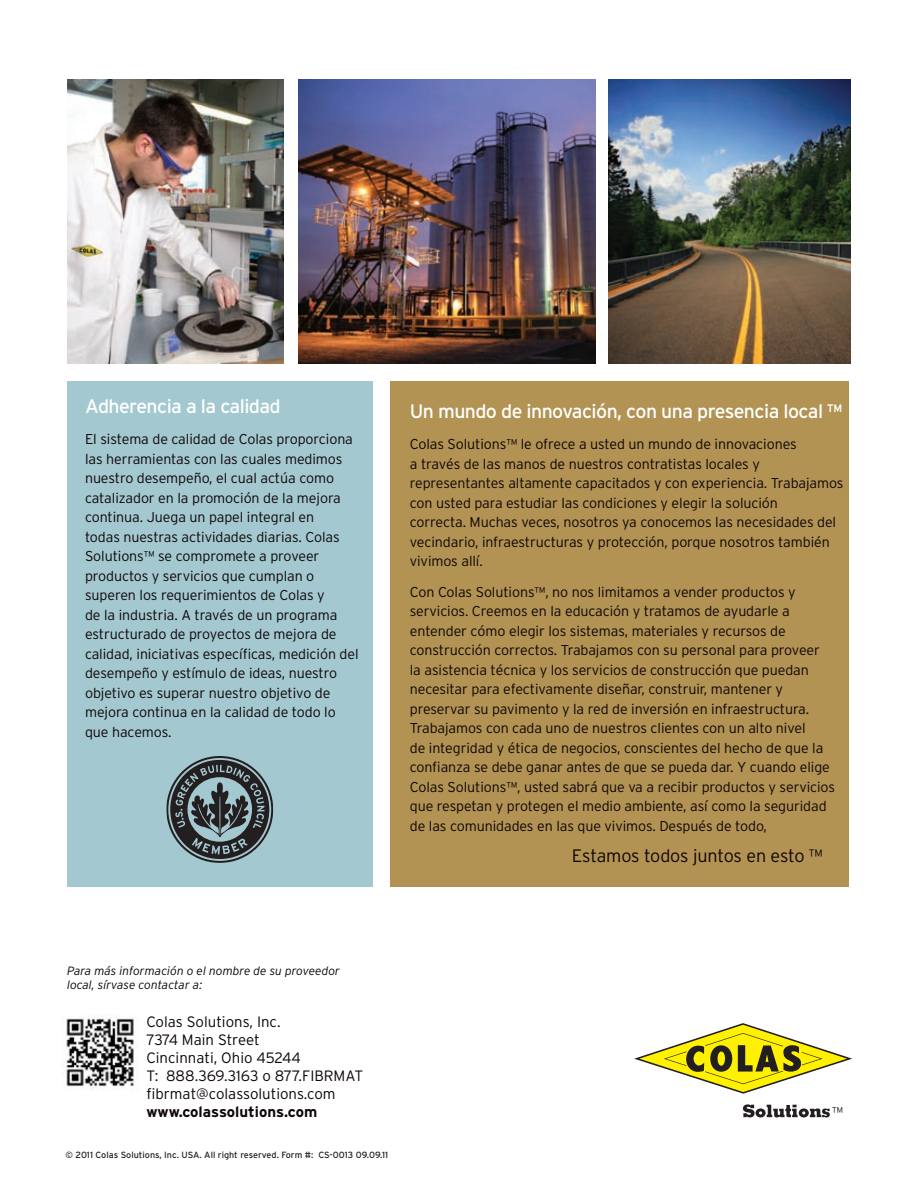
<style>
.page{position:relative;width:918px;height:1188px;background:#fff}
.page>*{position:absolute;margin:0;border:0;box-sizing:border-box;transform-origin:0 0}
.t1{font:19.5px "Interstate";letter-spacing:-.03em;color:#fff}
.t2{font:300 18px "Interstate";letter-spacing:-.015em;color:#0e0607}
.t3{font:300 15px/18px "Interstate";color:#0e0607}
.t4{font:700 15px "Interstate";color:#0e0607}
.t5{font:300 14.25px/19.5px "Interstate";letter-spacing:-.005em;color:#0e0607}
.t6{font:300 14.25px "Interstate";color:#231f20}
.t7{font:italic 300 12px/14.4px "Interstate";color:#0e0607}
.t8{font:9px "Interstate";color:#231f20}
</style>
<div class="page">
<img style="left:67px;top:80px;width:216px;height:284px">
<img style="left:298px;top:80px;width:297px;height:284px">
<img style="left:609px;top:80px;width:241px;height:284px">
<svg style="left:634px;top:1023px;width:218px;height:71px"></svg>
<svg style="left:743px;top:1104px;width:87px;height:13px"></svg>
<div style="left:67px;top:381px;width:305px;height:505px;background:#a4c8d0"></div>
<div style="left:390px;top:381px;width:459px;height:505px;background:#b29354"></div>
<svg style="left:166px;top:756px;width:107px;height:107px"></svg>
<img style="left:63px;top:1014px;width:76px;height:76px">
<h1 class="t1" style="left:85px;top:395px;width:197px">Adherencia a la calidad</h1>
<p class="t5" style="left:85px;top:430px;width:275px">El sistema de calidad de Colas proporciona las herramientas con las cuales medimos nuestro desempeño, el cual actúa como catalizador en la promoción de la mejora continua. Juega un papel integral en<br>todas nuestras actividades diarias. Colas Solutions™ se compromete a proveer productos y servicios que cumplan o superen los requerimientos de Colas y<br>de la industria. A través de un programa estructurado de proyectos de mejora de calidad, iniciativas específicas, medición del desempeño y estímulo de ideas, nuestro objetivo es superar nuestro objetivo de mejora continua en la calidad de todo lo que hacemos.</p>
<h1 class="t1" style="left:410px;top:400px;width:434px">Un mundo de innovación, con una presencia local ™</h1>
<p class="t5" style="left:410px;top:434px;width:435px">Colas Solutions™ le ofrece a usted un mundo de innovaciones<br>a través de las manos de nuestros contratistas locales y representantes altamente capacitados y con experiencia. Trabajamos con usted para estudiar las condiciones y elegir la solución<br>correcta. Muchas veces, nosotros ya conocemos las necesidades del vecindario, infraestructuras y protección, porque nosotros también vivimos allí.</p>
<p class="t5" style="left:410px;top:582px;width:427px">Con Colas Solutions™, no nos limitamos a vender productos y servicios. Creemos en la educación y tratamos de ayudarle a entender cómo elegir los sistemas, materiales y recursos de construcción correctos. Trabajamos con su personal para proveer<br>la asistencia técnica y los servicios de construcción que puedan necesitar para efectivamente diseñar, construir, mantener y preservar su pavimento y la red de inversión en infraestructura.<br>Trabajamos con cada uno de nuestros clientes con un alto nivel<br>de integridad y ética de negocios, conscientes del hecho de que la confianza se debe ganar antes de que se pueda dar. Y cuando elige Colas Solutions™, usted sabrá que va a recibir productos y servicios que respetan y protegen el medio ambiente, así como la seguridad de las comunidades en las que vivimos. Después de todo,</p>
<p class="t2" style="left:572px;top:845px;width:252px">Estamos todos juntos en esto ™</p>
<p class="t7" style="left:67px;top:963px;width:274px">Para más información o el nombre de su proveedor local, sírvase contactar a:</p>
<p class="t3" style="left:146px;top:1012px;width:218px">Colas Solutions, Inc.<br>7374 Main Street<br>Cincinnati, Ohio 45244<br>T: 888.369.3163 o 877.FIBRMAT fibrmat@colassolutions.com</p>
<p class="t4" style="left:146px;top:1103px;width:172px">www.colassolutions.com</p>
<p class="t8" style="left:66px;top:1150px;width:324px">© 2011 Colas Solutions, Inc. USA. All right reserved. Form #: CS-0013 09.09.11</p>
<p class="t6" style="left:832px;top:1104px;width:12px">™</p>
</div>
